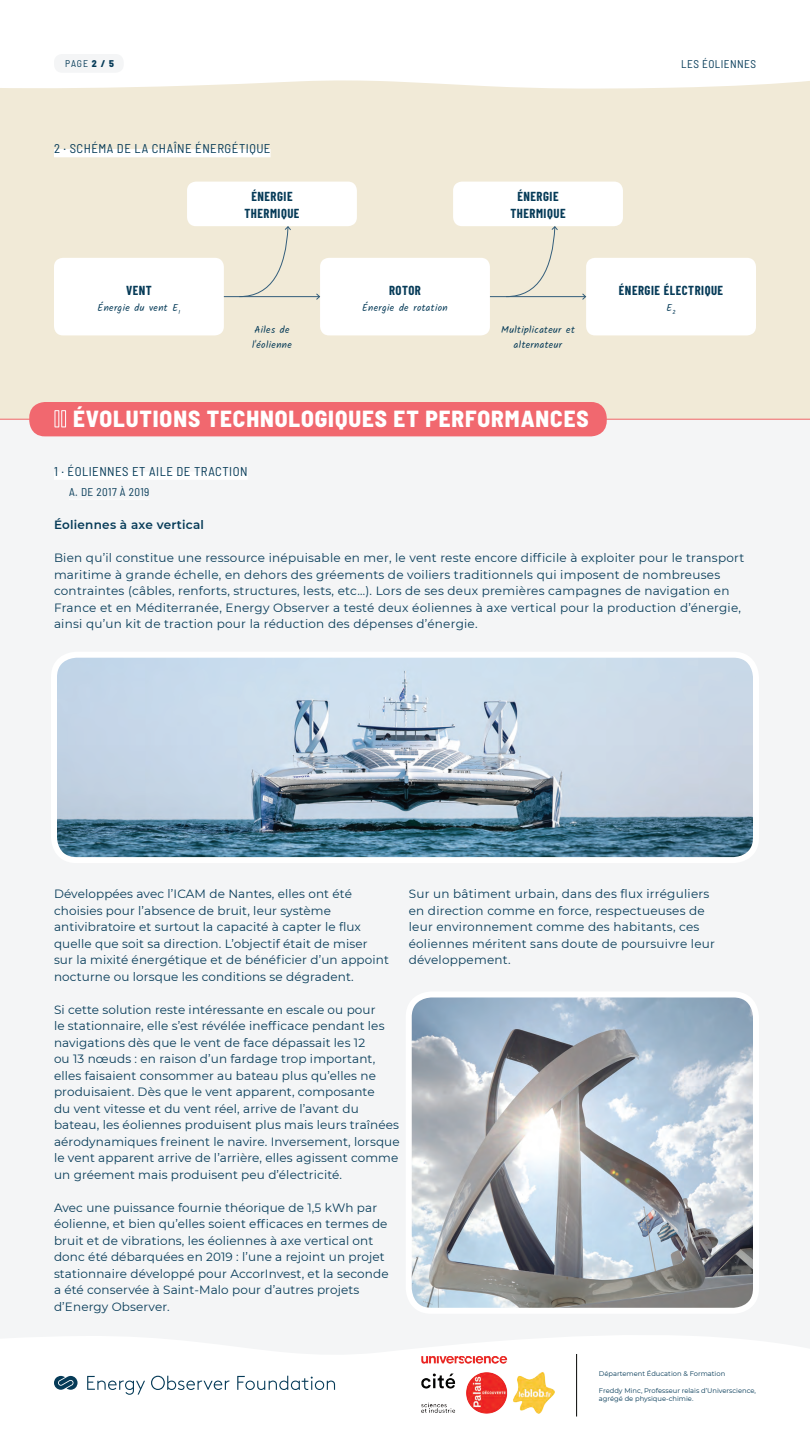
<style>
.page{position:relative;width:810px;height:1440px;background:#fff}
.page>*{position:absolute;margin:0;border:0;box-sizing:border-box;transform-origin:0 0}
.t1{font:800 semi-condensed 23.25px "Barlow";letter-spacing:.04em;color:#fff}
.t2{font:700 12.75px/17.2px "Barlow Condensed";letter-spacing:.04em;color:#063b58;text-align:center}
.t3{font:semi-condensed 12.75px "Barlow";letter-spacing:.04em;color:#063b58}
.t4{font:12px/16.5px "Montserrat";letter-spacing:.01em;color:#063b58}
.t5{font:600 12px "Montserrat";letter-spacing:.02em;color:#063b58}
.t6{font:semi-condensed 11.25px "Barlow";letter-spacing:.04em;color:#063b58}
.t7{font:9.75px/15.8px "Kalam";letter-spacing:.04em;color:#063b58;text-align:center}
.t8{font:semi-condensed 9.75px "Barlow";color:#063b58}
.t9{font:6.75px/8.1px "Montserrat";color:#063b58}
.s1{font-weight:800}
</style>
<div class="page">
<div style="left:0;top:420px;width:810px;height:942px;background:#f4f5f6"></div>
<div style="left:0;top:43px;width:810px;height:377px;background:#f1ead7"></div>
<div style="left:54px;top:149px;width:217px;height:8px;background:#fff"></div>
<hr style="left:0;top:419px;width:810px;height:1px;background:#f1686f">
<div style="left:29px;top:402px;width:578px;height:34px;background:#f1686f;border-radius:16px"></div>
<svg style="left:54px;top:410px;width:13px;height:18px"></svg>
<img style="left:413px;top:999px;width:339px;height:308px">
<div style="left:406px;top:992px;width:353px;height:322px;border:6px solid #fff;border-radius:22px"></div>
<div style="left:54px;top:258px;width:170px;height:77px;background:#fff;border-radius:9px"></div>
<div style="left:187px;top:182px;width:170px;height:44px;background:#fff;border-radius:9px"></div>
<div style="left:453px;top:182px;width:170px;height:44px;background:#fff;border-radius:9px"></div>
<div style="left:320px;top:258px;width:170px;height:77px;background:#fff;border-radius:9px"></div>
<div style="left:586px;top:258px;width:170px;height:77px;background:#fff;border-radius:9px"></div>
<svg style="left:243px;top:226px;width:48px;height:70px"></svg>
<svg style="left:510px;top:226px;width:48px;height:70px"></svg>
<hr style="left:224px;top:296px;width:96px;height:1px;background:#345e7b">
<svg style="left:315px;top:293px;width:6px;height:7px"></svg>
<hr style="left:490px;top:296px;width:96px;height:1px;background:#345e7b">
<svg style="left:582px;top:293px;width:5px;height:7px"></svg>
<div style="left:54px;top:472px;width:194px;height:8px;background:#fff"></div>
<hr style="left:69px;top:499px;width:80px;height:1px;background:#fff">
<img style="left:58px;top:659px;width:694px;height:197px">
<div style="left:51px;top:652px;width:708px;height:211px;border:6px solid #fff;border-radius:22px"></div>
<svg style="left:0;top:43px;width:810px;height:46px;background:#fdfdfb"></svg>
<hr style="left:681px;top:71px;width:75px;height:1px;background:#fff">
<div style="left:54px;top:54px;width:70px;height:19px;background:#f4f5f6;border-radius:8px"></div>
<svg style="left:0;top:1336px;width:810px;height:81px"></svg>
<hr style="left:576px;top:1354px;width:1px;height:63px;background:#040503">
<svg style="left:54px;top:1376px;width:24px;height:14px"></svg>
<svg style="left:87px;top:1376px;width:58px;height:19px"></svg>
<svg style="left:151px;top:1376px;width:79px;height:14px"></svg>
<svg style="left:237px;top:1376px;width:98px;height:14px"></svg>
<img style="left:422px;top:1357px;width:132px;height:57px">
<p class="t8" style="left:65px;top:56px;width:50px">PAGE <span class="s1">2 / 5</span></p>
<p class="t6" style="left:681px;top:56px;width:76px">LES ÉOLIENNES</p>
<p class="t3" style="left:54px;top:139px;width:218px">2 · SCHÉMA DE LA CHAÎNE ÉNERGÉTIQUE</p>
<p class="t2" style="left:126px;top:281px;width:14px">VENT</p>
<p class="t7" style="left:98px;top:300px;width:84px">Énergie du vent E<sub>1</sub></p>
<p class="t2" style="left:244px;top:187px;width:57px">ÉNERGIE<br>THERMIQUE</p>
<p class="t2" style="left:510px;top:187px;width:57px">ÉNERGIE<br>THERMIQUE</p>
<p class="t7" style="left:252px;top:322px;width:41px;text-align:left">Ailes de l'éolienne</p>
<p class="t2" style="left:389px;top:281px;width:33px">ROTOR</p>
<p class="t7" style="left:362px;top:300px;width:87px">Énergie de rotation</p>
<p class="t7" style="left:501px;top:322px;width:75px">Multiplicateur et alternateur</p>
<h1 class="t1" style="left:73px;top:402px;width:517px">ÉVOLUTIONS TECHNOLOGIQUES ET PERFORMANCES</h1>
<p class="t2" style="left:619px;top:281px;width:106px">ÉNERGIE ÉLECTRIQUE</p>
<p class="t7" style="left:666px;top:300px;width:11px">E<sub>2</sub></p>
<p class="t3" style="left:54px;top:462px;width:195px">1 · ÉOLIENNES ET AILE DE TRACTION</p>
<p class="t6" style="left:69px;top:484px;width:82px">A. D E 2017 À 2019</p>
<p class="t5" style="left:54px;top:516px;width:152px">Éoliennes à axe vertical</p>
<p class="t4" style="left:54px;top:549px;width:692px">Bien qu’il constitue une ressource inépuisable en mer, le vent reste encore difficile à exploiter pour le transport maritime à grande échelle, en dehors des gréements de voiliers traditionnels qui imposent de nombreuses contraintes (câbles, renforts, structures, lests, etc…). Lors de ses deux premières campagnes de navigation en France et en Méditerranée, Energy Observer a testé deux éoliennes à axe vertical pour la production d’énergie, ainsi qu’un kit de traction pour la réduction des dépenses d’énergie.</p>
<p class="t4" style="left:54px;top:885px;width:336px">Développées avec l’ICAM de Nantes, elles ont été choisies pour l’absence de bruit, leur système antivibratoire et surtout la capacité à capter le flux quelle que soit sa direction. L’objectif était de miser sur la mixité énergétique et de bénéficier d’un appoint nocturne ou lorsque les conditions se dégradent.</p>
<p class="t4" style="left:54px;top:1001px;width:347px">Si cette solution reste intéressante en escale ou pour<br>le stationnaire, elle s’est révélée inefficace pendant les navigations dès que le vent de face dépassait les 12<br>ou 13 nœuds : en raison d’un fardage trop important, elles faisaient consommer au bateau plus qu’elles ne produisaient. Dès que le vent apparent, composante<br>du vent vitesse et du vent réel, arrive de l’avant du bateau, les éoliennes produisent plus mais leurs traînées aérodynamiques freinent le navire. Inversement, lorsque le vent apparent arrive de l’arrière, elles agissent comme un gréement mais produisent peu d’électricité.</p>
<p class="t4" style="left:54px;top:1199px;width:336px">Avec une puissance fournie théorique de 1,5 kWh par éolienne, et bien qu’elles soient efficaces en termes de bruit et de vibrations, les éoliennes à axe vertical ont donc été débarquées en 2019 : l’une a rejoint un projet stationnaire développé pour AccorInvest, et la seconde a été conservée à Saint-Malo pour d’autres projets d’Energy Observer.</p>
<p class="t4" style="left:409px;top:885px;width:308px">Sur un bâtiment urbain, dans des flux irréguliers en direction comme en force, respectueuses de leur environnement comme des habitants, ces éoliennes méritent sans doute de poursuivre leur développement.</p>
<p class="t9" style="left:599px;top:1370px;width:128px">Département Éducation &amp; Formation</p>
<p class="t9" style="left:599px;top:1386px;width:159px">Freddy Minc, Professeur relais d’Universcience, agrégé de physique-chimie.</p>
</div>
